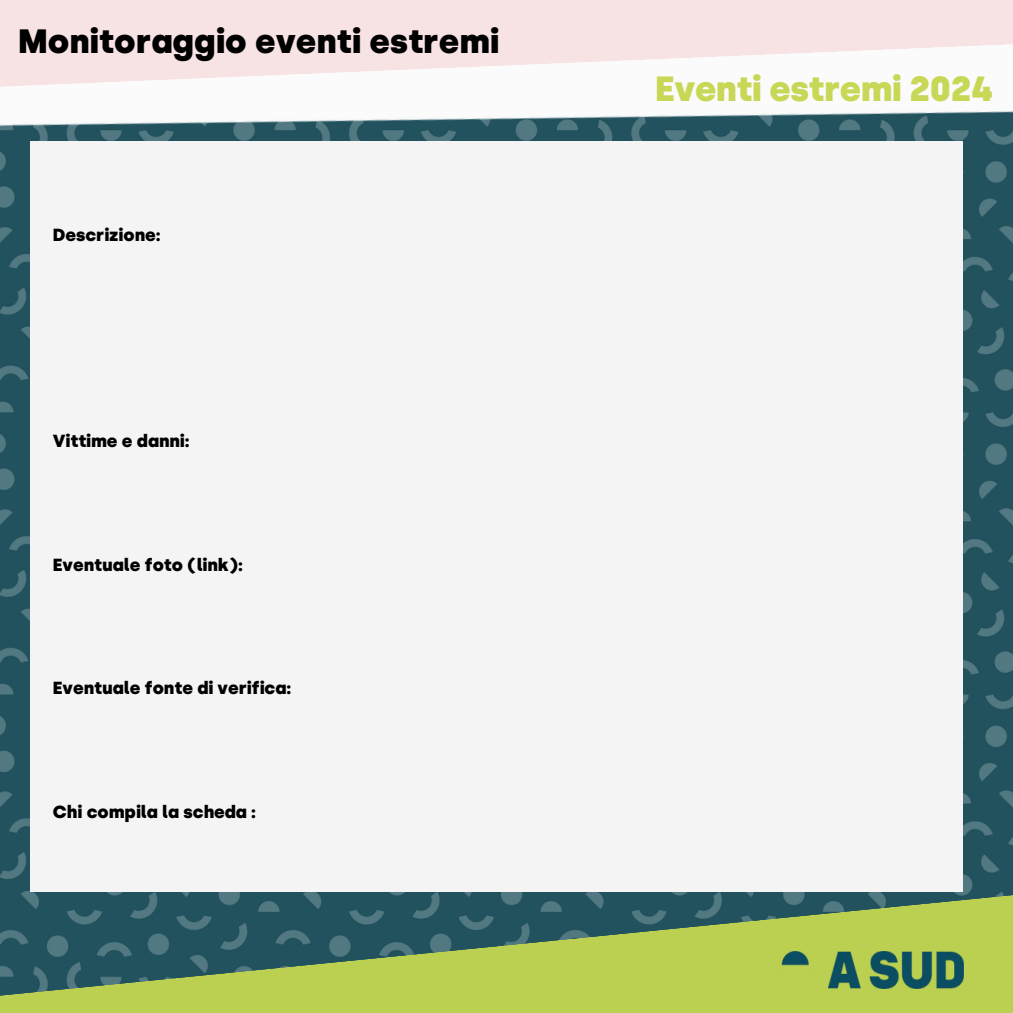
<style>
.page{position:relative;width:1013px;height:1013px;background:#fff}
.page>*{position:absolute;margin:0;border:0;box-sizing:border-box;transform-origin:0 0}
.t1{font:900 35px "Silka";letter-spacing:-.01em;color:#c8d756}
.t2{font:900 33.75px "Silka";color:#000}
.t3{font:900 17.5px "Silka";color:#000}
</style>
<div class="page">
<img style="left:0;top:167px;width:1012px;height:724px">
<div style="left:30px;top:141px;width:932px;height:750px;background:#f4f4f4"></div>
<svg style="left:0;top:891px;width:1012px;height:121px;fill:#bbd050"></svg>
<img style="left:773px;top:951px;width:190px;height:37px">
<img style="left:0;top:111px;width:1012px;height:56px">
<svg style="left:0;top:0;width:1012px;height:87px;fill:#f7e3e3"></svg>
<h1 class="t2" style="left:18px;top:21px;width:482px">Monitoraggio eventi estremi</h1>
<p class="t3" style="left:53px;top:224px;width:109px">Descrizione:</p>
<p class="t3" style="left:53px;top:430px;width:138px">Vittime e danni:</p>
<p class="t3" style="left:53px;top:554px;width:192px">Eventuale foto (link):</p>
<p class="t3" style="left:53px;top:678px;width:240px">Eventuale fonte di verifica:</p>
<p class="t3" style="left:53px;top:801px;width:205px">Chi compila la scheda :</p>
<p class="t1" style="left:655px;top:68px;width:340px">Eventi estremi 2024</p>
</div>
